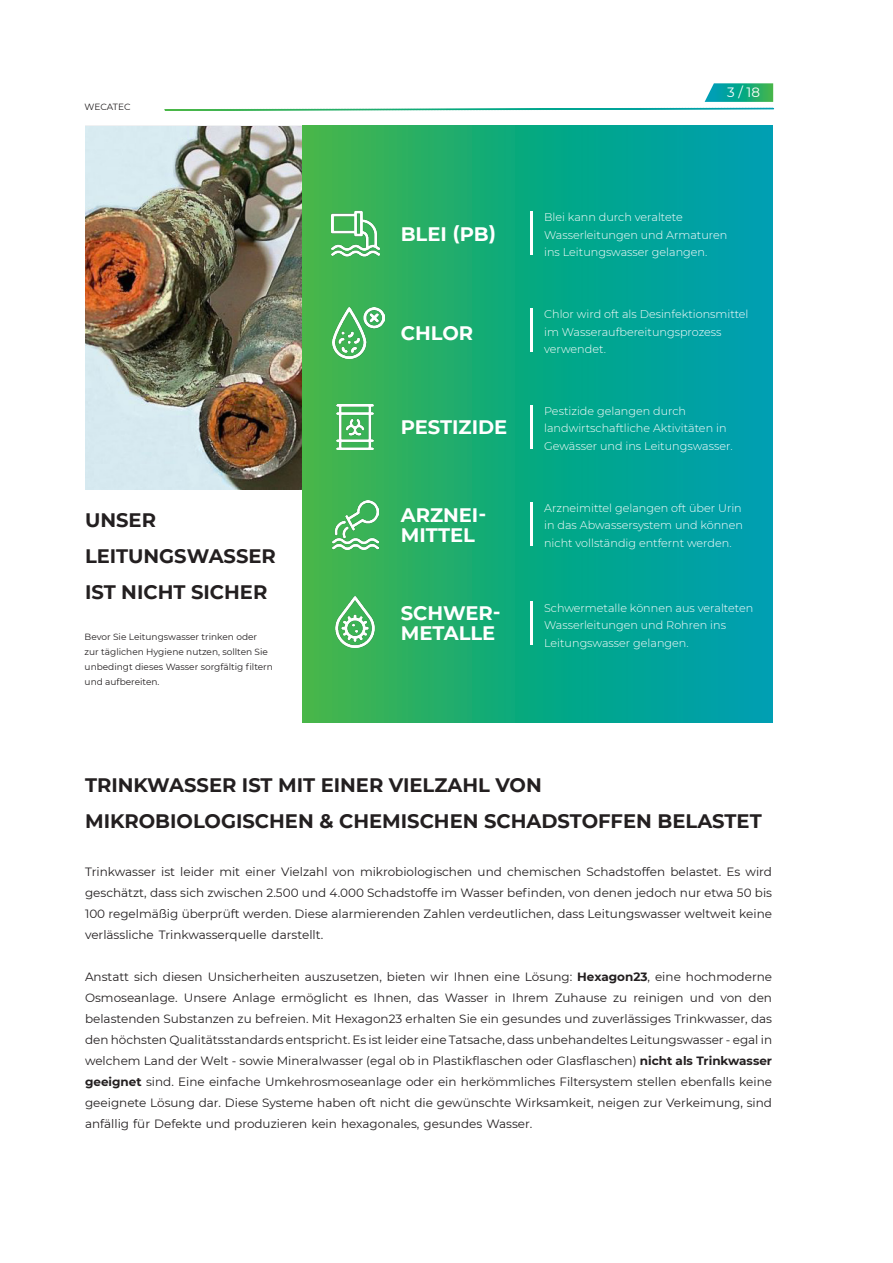
<style>
.page{position:relative;width:893px;height:1263px;background:#fff}
.page>*{position:absolute;margin:0;border:0;box-sizing:border-box;transform-origin:0 0}
.Big_Title{font:700 19.5px/36px "Montserrat";color:#231f20}
._11_pt{font:700 19.5px/20.2px "Montserrat";color:#fff}
.t1{font:13.5px "Montserrat";color:#fff}
._6_pt{font:12px/21px "Montserrat";color:#231f20;text-align:justify}
.Body_Text{font:300 11.25px/17.4px "Montserrat";color:#fff}
._6_pt-2{font:9px/15px "Montserrat";color:#231f20}
.s1{font-weight:700}
</style>
<div class="page">
<svg style="left:164px;top:83px;width:610px;height:28px"></svg>
<img style="left:85px;top:126px;width:217px;height:363px">
<svg style="left:302px;top:125px;width:471px;height:598px;background:#12a881"></svg>
<hr style="left:530px;top:211px;width:3px;height:43px;background:#fff">
<hr style="left:530px;top:308px;width:3px;height:43px;background:#fff">
<hr style="left:530px;top:405px;width:3px;height:43px;background:#fff">
<hr style="left:530px;top:502px;width:3px;height:43px;background:#fff">
<hr style="left:530px;top:602px;width:3px;height:43px;background:#fff">
<img style="left:332px;top:404px;width:46px;height:46px">
<img style="left:332px;top:501px;width:47px;height:48px">
<img style="left:332px;top:210px;width:47px;height:47px">
<img style="left:330px;top:596px;width:51px;height:51px">
<img style="left:333px;top:308px;width:51px;height:51px">
<p class="_6_pt-2" style="left:85px;top:99px;width:47px">WECATEC</p>
<p class="Big_Title" style="left:85px;top:501px;width:192px">UNSER<br>LEITUNGSWASSER</p>
<p class="Big_Title" style="left:85px;top:573px;width:184px">IST NICHT SICHER</p>
<p class="_6_pt-2" style="left:85px;top:629px;width:190px">Bevor Sie Leitungswasser trinken oder zur täglichen Hygiene nutzen, sollten Sie unbedingt dieses Wasser sorgfältig filtern und aufbereiten.</p>
<p class="t1" style="left:727px;top:83px;width:34px">3 / 18</p>
<p class="_11_pt" style="left:401px;top:223px;width:97px">BLEI (PB)</p>
<p class="_11_pt" style="left:401px;top:322px;width:74px">CHLOR</p>
<p class="_11_pt" style="left:401px;top:416px;width:108px">PESTIZIDE</p>
<p class="_11_pt" style="left:401px;top:504px;width:87px">ARZNEI-<br>MITTEL</p>
<p class="_11_pt" style="left:401px;top:602px;width:102px">SCHWER-</p>
<p class="_11_pt" style="left:401px;top:622px;width:96px">METALLE</p>
<p class="Body_Text" style="left:544px;top:208px;width:185px">Blei kann durch veraltete<br>Wasserleitungen und Armaturen</p>
<p class="Body_Text" style="left:544px;top:243px;width:165px">ins Leitungswasser gelangen.</p>
<p class="Body_Text" style="left:544px;top:305px;width:206px">Chlor wird oft als Desinfektionsmittel im Wasseraufbereitungsprozess verwendet.</p>
<p class="Body_Text" style="left:544px;top:402px;width:190px">Pestizide gelangen durch landwirtschaftliche Aktivitäten in<br>Gewässer und ins Leitungswasser.</p>
<p class="Body_Text" style="left:544px;top:499px;width:200px;text-align:justify">Arzneimittel gelangen oft über Urin in das Abwassersystem und können nicht vollständig entfernt werden.</p>
<p class="Body_Text" style="left:544px;top:599px;width:211px">Schwermetalle können aus veralteten<br>Wasserleitungen und Rohren ins<br>Leitungswasser gelangen.</p>
<p class="Big_Title" style="left:85px;top:766px;width:678px">TRINKWASSER IST MIT EINER VIELZAHL VON<br>MIKROBIOLOGISCHEN &amp; CHEMISCHEN SCHADSTOFFEN BELASTET</p>
<p class="_6_pt" style="left:85px;top:861px;width:689px">Trinkwasser ist leider mit einer Vielzahl von mikrobiologischen und chemischen Schadstoffen belastet. Es wird geschätzt, dass sich zwischen 2.500 und 4.000 Schadstoffe im Wasser befinden, von denen jedoch nur etwa 50 bis 100 regelmäßig überprüft werden. Diese alarmierenden Zahlen verdeutlichen, dass Leitungswasser weltweit keine verlässliche Trinkwasserquelle darstellt.</p>
<p class="_6_pt" style="left:85px;top:966px;width:689px">Anstatt sich diesen Unsicherheiten auszusetzen, bieten wir Ihnen eine Lösung: <span class="s1">Hexagon23</span>, eine hochmoderne Osmoseanlage. Unsere Anlage ermöglicht es Ihnen, das Wasser in Ihrem Zuhause zu reinigen und von den belastenden Substanzen zu befreien. Mit Hexagon23 erhalten Sie ein gesundes und zuverlässiges Trinkwasser, das den höchsten Qualitätsstandards entspricht. Es ist leider eine Tatsache, dass unbehandeltes Leitungswasser - egal in welchem Land der Welt - sowie Mineralwasser (egal ob in Plastikflaschen oder Glasflaschen) <span class="s1">nicht als Trinkwasser geeignet</span> sind. Eine einfache Umkehrosmoseanlage oder ein herkömmliches Filtersystem stellen ebenfalls keine geeignete Lösung dar. Diese Systeme haben oft nicht die gewünschte Wirksamkeit, neigen zur Verkeimung, sind anfällig für Defekte und produzieren kein hexagonales, gesundes Wasser.</p>
</div>
